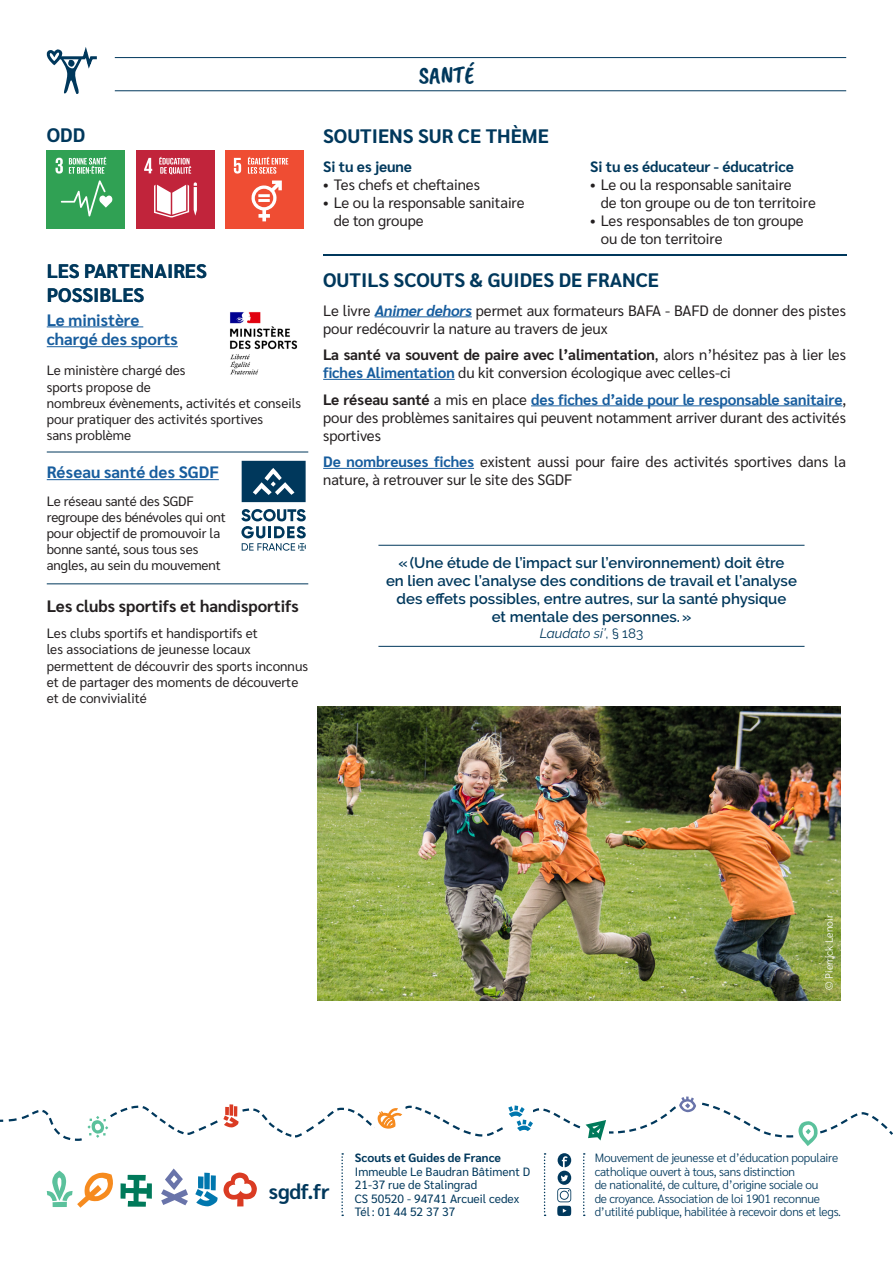
<style>
.page{position:relative;width:893px;height:1263px;background:#fff}
.page>*{position:absolute;margin:0;border:0;box-sizing:border-box;transform-origin:0 0}
.t1{font:24.3px "Caveat Brush";color:#00385c}
.t2{font:700 21px "Sarabun";letter-spacing:-.01em;color:#00385c}
.t3{font:700 19.5px "Sarabun";color:#00385c}
.t4{font:700 16.5px/19.8px "Sarabun";color:#175d9e}
.t5{font:700 16.5px "Sarabun";color:#231f20}
.t6{font:15px/18px "Sarabun";letter-spacing:-.005em;color:#231f20}
.t7{font:600 15px/18px "Raleway";color:#00385c;text-align:center}
.t8{font:700 15px "Sarabun";letter-spacing:-.005em;color:#00385c}
.t9{font:13.5px/16.2px "Sarabun";color:#231f20}
.t10{font:italic 13.5px "Raleway";color:#00385c}
.txt_courant{font:300 12px/13.5px "Sarabun";letter-spacing:-.02em;color:#00385c}
.t11{font:12px "Sarabun";color:#00385c}
.t12{font:700 12px "Sarabun";color:#00385c}
.t13{font:300 10.5px "Sarabun";color:#fff}
.s1{font-weight:700;font-style:italic;color:#175d9e}
.s2{font-weight:700}
.s3{font-weight:700;color:#175d9e}
.s4{font-style:normal}
</style>
<div class="page">
<hr style="left:47px;top:479px;width:172px;height:1px;background:#175d9e">
<svg style="left:242px;top:461px;width:64px;height:41px"></svg>
<svg style="left:241px;top:509px;width:65px;height:42px"></svg>
<div style="left:47px;top:151px;width:78px;height:78px;background:#30a154"></div>
<svg style="left:61px;top:180px;width:52px;height:36px"></svg>
<svg style="left:56px;top:157px;width:7px;height:17px"></svg>
<svg style="left:69px;top:157px;width:37px;height:17px"></svg>
<div style="left:136px;top:151px;width:78px;height:78px;background:#c1243b"></div>
<svg style="left:154px;top:182px;width:43px;height:35px"></svg>
<svg style="left:144px;top:158px;width:8px;height:15px"></svg>
<svg style="left:159px;top:157px;width:32px;height:17px"></svg>
<div style="left:225px;top:151px;width:78px;height:78px;background:#ef4d33"></div>
<svg style="left:234px;top:158px;width:7px;height:16px"></svg>
<svg style="left:248px;top:157px;width:40px;height:17px"></svg>
<svg style="left:251px;top:180px;width:31px;height:41px"></svg>
<hr style="left:115px;top:90px;width:731px;height:1px;background:#00385c">
<hr style="left:115px;top:57px;width:731px;height:1px;background:#00385c">
<hr style="left:375px;top:316px;width:97px;height:1px;background:#175d9e">
<hr style="left:323px;top:379px;width:132px;height:1px;background:#175d9e">
<hr style="left:531px;top:405px;width:311px;height:1px;background:#175d9e">
<hr style="left:323px;top:468px;width:151px;height:1px;background:#175d9e">
<hr style="left:378px;top:545px;width:426px;height:1px;background:#00385c">
<hr style="left:378px;top:646px;width:426px;height:1px;background:#00385c">
<hr style="left:323px;top:254px;width:523px;height:2px;background:#00385c">
<hr style="left:47px;top:326px;width:96px;height:1px;background:#175d9e">
<hr style="left:47px;top:346px;width:131px;height:1px;background:#175d9e">
<hr style="left:47px;top:452px;width:261px;height:1px;background:#00385c">
<hr style="left:47px;top:583px;width:261px;height:1px;background:#00385c">
<img style="left:230px;top:312px;width:68px;height:63px">
<svg style="left:46px;top:47px;width:51px;height:47px"></svg>
<img style="left:317px;top:706px;width:523px;height:294px">
<svg style="left:161px;top:1168px;width:27px;height:37px"></svg>
<svg style="left:121px;top:1175px;width:31px;height:32px"></svg>
<svg style="left:47px;top:1170px;width:66px;height:38px"></svg>
<svg style="left:195px;top:1172px;width:62px;height:34px"></svg>
<svg style="left:544px;top:1153px;width:2px;height:63px"></svg>
<svg style="left:583px;top:1153px;width:2px;height:63px"></svg>
<svg style="left:341px;top:1153px;width:2px;height:63px"></svg>
<svg style="left:557px;top:1153px;width:14px;height:63px"></svg>
<svg style="left:0;top:1096px;width:893px;height:50px"></svg>
<p class="t1" style="left:419px;top:62px;width:57px">SANTÉ</p>
<p class="t3" style="left:47px;top:124px;width:40px">ODD</p>
<p class="t3" style="left:47px;top:260px;width:162px">LES PARTENAIRES</p>
<p class="t3" style="left:47px;top:283px;width:99px">POSSIBLES</p>
<p class="t4" style="left:47px;top:310px;width:133px">Le ministère chargé des sports</p>
<p class="t9" style="left:47px;top:363px;width:256px">Le ministère chargé des<br>sports propose de<br>nombreux évènements, activités et conseils pour pratiquer des activités sportives<br>sans problème</p>
<p class="t4" style="left:47px;top:463px;width:174px">Réseau santé des SGDF</p>
<p class="t9" style="left:47px;top:493px;width:181px">Le réseau santé des SGDF regroupe des bénévoles qui ont pour objectif de promouvoir la bonne santé, sous tous ses angles, au sein du mouvement</p>
<p class="t5" style="left:47px;top:596px;width:253px">Les clubs sportifs et handisportifs</p>
<p class="t9" style="left:47px;top:625px;width:263px">Les clubs sportifs et handisportifs et<br>les associations de jeunesse locaux permettent de découvrir des sports inconnus et de partager des moments de découverte et de convivialité</p>
<p class="t3" style="left:323px;top:125px;width:227px">SOUTIENS SUR CE THÈME</p>
<p class="t8" style="left:323px;top:158px;width:90px">Si tu es jeune</p>
<p class="t6" style="left:323px;top:176px;width:158px">• Tes chefs et cheftaines</p>
<p class="t6" style="left:334px;top:194px;width:192px;text-indent:-10px">• Le ou la responsable sanitaire de ton groupe</p>
<p class="t8" style="left:590px;top:158px;width:205px">Si tu es éducateur - éducatrice</p>
<p class="t6" style="left:601px;top:176px;width:217px;text-indent:-10px">• Le ou la responsable sanitaire<br>de ton groupe ou de ton territoire</p>
<p class="t6" style="left:601px;top:212px;width:204px;text-indent:-10px">• Les responsables de ton groupe ou de ton territoire</p>
<p class="t3" style="left:323px;top:269px;width:337px">OUTILS SCOUTS &amp; GUIDES DE FRANCE</p>
<p class="t6" style="left:323px;top:302px;width:524px">Le livre <span class="s1">Animer dehors</span> permet aux formateurs BAFA - BAFD de donner des pistes pour redécouvrir la nature au travers de jeux</p>
<p class="t6" style="left:323px;top:346px;width:524px"><span class="s2">La santé va souvent de paire avec l’alimentation</span>, alors n’hésitez pas à lier les <span class="s3">fiches Alimentation</span> du kit conversion écologique avec celles-ci</p>
<p class="t6" style="left:323px;top:391px;width:524px;text-align:justify"><span class="s2">Le réseau santé</span> a mis en place <span class="s3">des fiches d’aide pour le responsable sanitaire</span>, pour des problèmes sanitaires qui peuvent notamment arriver durant des activités sportives</p>
<p class="t6" style="left:323px;top:453px;width:525px"><span class="s3">De nombreuses fiches</span> existent aussi pour faire des activités sportives dans la nature, à retrouver sur le site des SGDF</p>
<p class="t7" style="left:386px;top:553px;width:412px">«(Une étude de l’impact sur l’environnement) doit être<br>en lien avec l’analyse des conditions de travail et l’analyse des effets possibles, entre autres, sur la santé physique<br>et mentale des personnes.»</p>
<p class="t10" style="left:540px;top:625px;width:105px">Laudato si’<span class="s4">, § 183</span></p>
<p class="t13" style="left:823px;top:990px;width:77px;rotate:-90deg">© Pierrick Lenoir</p>
<p class="t2" style="left:269px;top:1179px;width:62px">sgdf.fr</p>
<p class="t12" style="left:355px;top:1151px;width:148px">Scouts et Guides de France</p>
<p class="t11" style="left:355px;top:1164px;width:177px">Immeuble Le Baudran Bâtiment D</p>
<p class="t11" style="left:355px;top:1178px;width:124px">21-37 rue de Stalingrad</p>
<p class="t11" style="left:355px;top:1191px;width:166px">CS 50520 - 94741 Arcueil cedex</p>
<p class="t11" style="left:355px;top:1205px;width:102px">Tél: 01 44 52 37 37</p>
<p class="txt_courant" style="left:595px;top:1151px;width:248px">Mouvement de jeunesse et d’éducation populaire catholique ouvert à tous, sans distinction<br>de nationalité, de culture, d’origine sociale ou<br>de croyance. Association de loi 1901 reconnue d’utilité publique, habilitée à recevoir dons et legs.</p>
</div>
